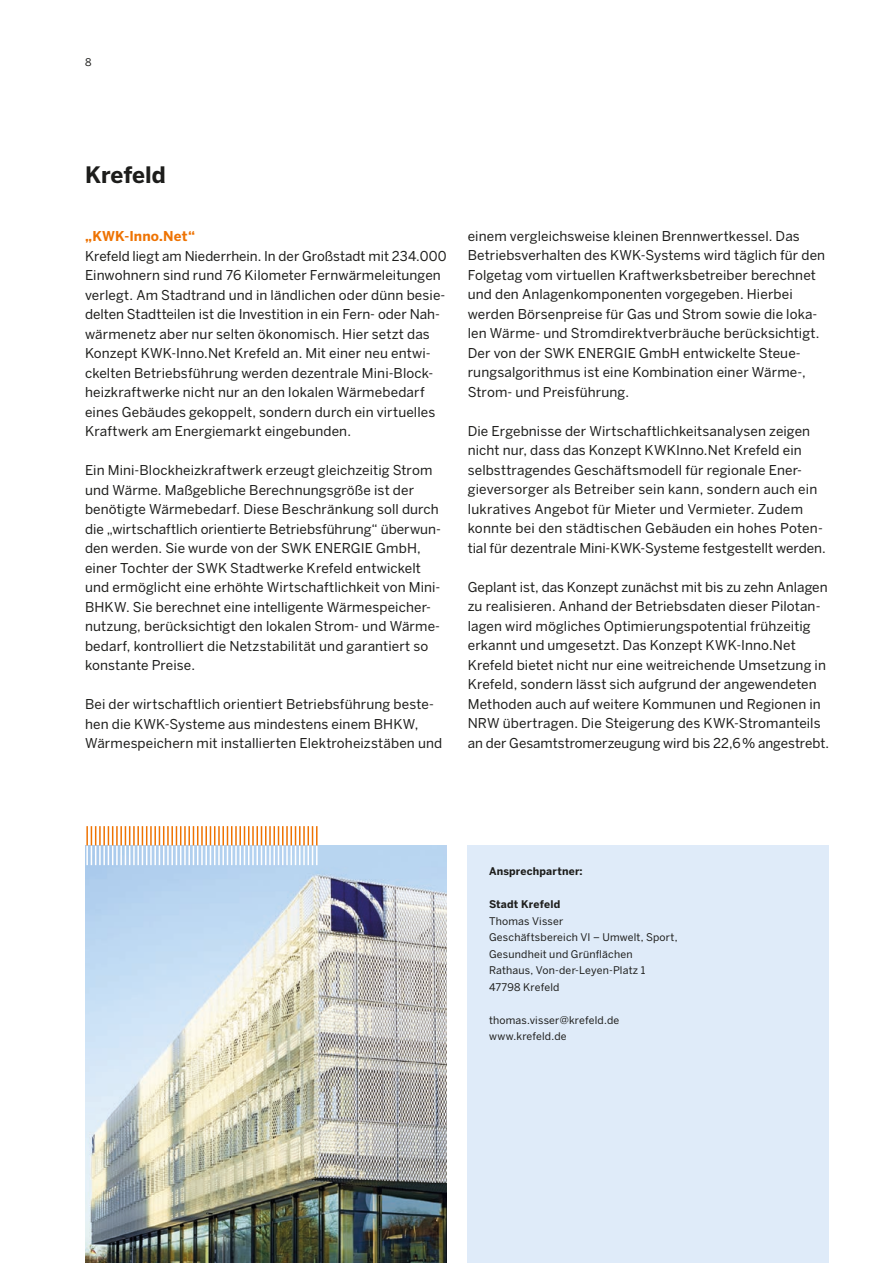
<style>
.page{position:relative;width:893px;height:1263px;background:#fff}
.page>*{position:absolute;margin:0;border:0;box-sizing:border-box;transform-origin:0 0}
.t1{font:700 22.5px "Benton Sans";letter-spacing:-.005em;color:#1d1d1b}
.t2{font:13.5px/19.5px "Benton Sans";letter-spacing:.01em;color:#1d1d1b}
.t3{font:700 13.5px "Benton Sans";letter-spacing:.01em;color:#ee7303}
.t4{font:10.5px/16.5px "Benton Sans";letter-spacing:.02em;color:#1d1d1b}
.t5{font:700 10.5px "Benton Sans";letter-spacing:.02em;color:#1d1d1b}
</style>
<div class="page">
<div style="left:468px;top:846px;width:361px;height:417px;background:#dfebf9"></div>
<img style="left:85px;top:846px;width:361px;height:417px">
<svg style="left:86px;top:826px;width:232px;height:39px"></svg>
<p class="t4" style="left:85px;top:53px;width:8px">8</p>
<h1 class="t1" style="left:85px;top:161px;width:82px">Krefeld</h1>
<p class="t3" style="left:85px;top:228px;width:112px">„KWK-Inno.Net“</p>
<p class="t2" style="left:85px;top:246px;width:363px">Krefeld liegt am Niederrhein. In der Großstadt mit 234.000<br>Einwohnern sind rund 76 Kilometer Fernwärmeleitungen verlegt. Am Stadtrand und in ländlichen oder dünn besie&shy;delten Stadtteilen ist die Investition in ein Fern- oder Nah&shy;wärmenetz aber nur selten ökonomisch. Hier setzt das Konzept KWK-Inno.Net Krefeld an. Mit einer neu entwi&shy;ckelten Betriebsführung werden dezentrale Mini-Block&shy;heizkraftwerke nicht nur an den lokalen Wärmebedarf eines Gebäudes gekoppelt, sondern durch ein virtuelles Kraftwerk am Energiemarkt eingebunden.</p>
<p class="t2" style="left:85px;top:460px;width:357px">Ein Mini-Blockheizkraftwerk erzeugt gleichzeitig Strom und Wärme. Maßgebliche Berechnungsgröße ist der benötigte Wärmebedarf. Diese Beschränkung soll durch die „wirtschaftlich orientierte Betriebsführung“ überwun&shy;den werden. Sie wurde von der SWK ENERGIE GmbH, einer Tochter der SWK Stadtwerke Krefeld entwickelt und ermöglicht eine erhöhte Wirtschaftlichkeit von Mini-BHKW. Sie berechnet eine intelligente Wärmespeicher&shy;nutzung, berücksichtigt den lokalen Strom- und Wärme&shy;bedarf, kontrolliert die Netzstabilität und garantiert so konstante Preise.</p>
<p class="t2" style="left:85px;top:694px;width:359px">Bei der wirtschaftlich orientiert Betriebsführung beste&shy;hen die KWK-Systeme aus mindestens einem BHKW,<br>Wärmespeichern mit installierten Elektroheizstäben und</p>
<p class="t2" style="left:468px;top:226px;width:359px">einem vergleichsweise kleinen Brennwertkessel. Das Betriebsverhalten des KWK-Systems wird täglich für den Folgetag vom virtuellen Kraftwerksbetreiber berechnet und den Anlagenkomponenten vorgegeben. Hierbei werden Börsenpreise für Gas und Strom sowie die loka&shy;len Wärme- und Stromdirektverbräuche berücksichtigt.<br>Der von der SWK ENERGIE GmbH entwickelte Steue&shy;rungsalgorithmus ist eine Kombination einer Wärme-, Strom- und Preisführung.</p>
<p class="t2" style="left:468px;top:421px;width:360px">Die Ergebnisse der Wirtschaftlichkeitsanalysen zeigen nicht nur, dass das Konzept KWKInno.Net Krefeld ein selbsttragendes Geschäftsmodell für regionale Ener&shy;gieversorger als Betreiber sein kann, sondern auch ein lukratives Angebot für Mieter und Vermieter. Zudem konnte bei den städtischen Gebäuden ein hohes Poten&shy;tial für dezentrale Mini-KWK-Systeme festgestellt werden.</p>
<p class="t2" style="left:468px;top:577px;width:363px">Geplant ist, das Konzept zunächst mit bis zu zehn Anlagen zu realisieren. Anhand der Betriebsdaten dieser Pilotan&shy;lagen wird mögliches Optimierungspotential frühzeitig erkannt und umgesetzt. Das Konzept KWK-Inno.Net Krefeld bietet nicht nur eine weitreichende Umsetzung in Krefeld, sondern lässt sich aufgrund der angewendeten Methoden auch auf weitere Kommunen und Regionen in NRW übertragen. Die Steigerung des KWK-Stromanteils an der Gesamtstromerzeugung wird bis 22,6% angestrebt.</p>
<p class="t5" style="left:489px;top:865px;width:95px">Ansprechpartner:</p>
<p class="t5" style="left:489px;top:898px;width:73px">Stadt Krefeld</p>
<p class="t4" style="left:489px;top:912px;width:190px">Thomas Visser<br>Geschäftsbereich VI – Umwelt, Sport,<br>Gesundheit und Grünflächen<br>Rathaus, Von-der-Leyen-Platz 1<br>47798 Krefeld</p>
<p class="t4" style="left:489px;top:1011px;width:132px">thomas.visser@krefeld.de www.krefeld.de</p>
</div>
